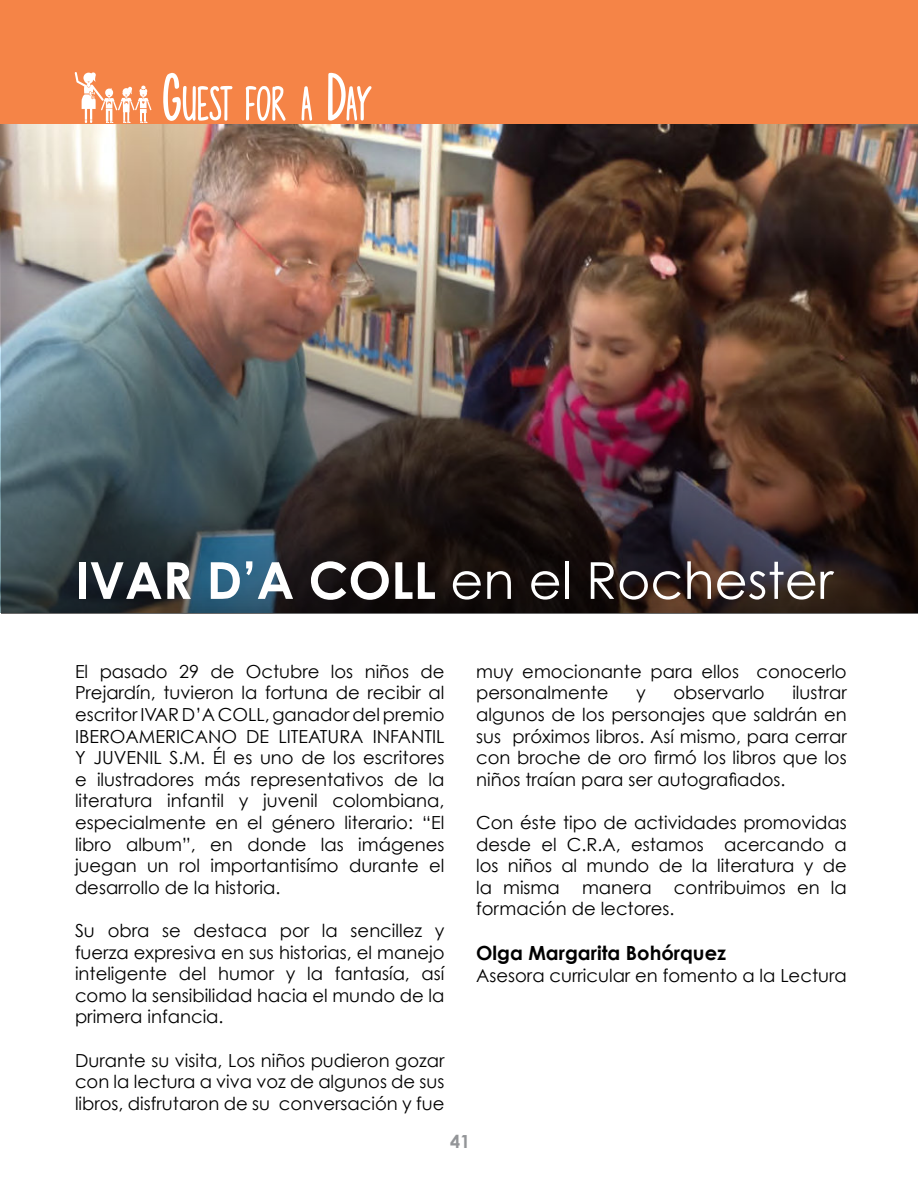
<style>
.page{position:relative;width:918px;height:1188px;background:#fff}
.page>*{position:absolute;margin:0;border:0;box-sizing:border-box;transform-origin:0 0}
.t1{font:60px "Photographs";color:#fff}
.t2{font:51px "Century Gothic";color:#fff}
.t3{font:700 19.5px "Century Gothic";color:#000}
.t4{font:18px/21.6px "Century Gothic";color:#000;text-align:justify}
.t5{font:700 18px "Century Gothic";color:#939598}
.s1{font-weight:700}
</style>
<div class="page">
<img style="left:0;top:124px;width:918px;height:488px">
<img style="left:2px;top:236px;width:916px;height:378px">
<div style="left:0;top:0;width:918px;height:124px;background:#f58447"></div>
<svg style="left:75px;top:72px;width:76px;height:51px"></svg>
<h1 class="t1" style="left:162px;top:65px;width:210px">Guest for a Day</h1>
<h2 class="t2" style="left:75px;top:559px;width:760px"><span class="s1">IVAR D’A COLL</span> en el Rochester</h2>
<p class="t4" style="left:75px;top:660px;width:371px">El pasado 29 de Octubre los niños de Prejardín, tuvieron la fortuna de recibir al escritor IVAR D’A COLL, ganador del premio IBEROAMERICANO DE LITEATURA INFANTIL Y JUVENIL S.M. Él es uno de los escritores e ilustradores más representativos de la literatura infantil y juvenil colombiana, especialmente en el género literario: “El libro album”, en donde las imágenes juegan un rol importantisímo durante el desarrollo de la historia.</p>
<p class="t4" style="left:75px;top:921px;width:371px">Su obra se destaca por la sencillez y fuerza expresiva en sus historias, el manejo inteligente del humor y la fantasía, así como la sensibilidad hacia el mundo de la primera infancia.</p>
<p class="t4" style="left:75px;top:1051px;width:371px">Durante su visita, Los niños pudieron gozar con la lectura a viva voz de algunos de sus libros, disfrutaron de su conversación y fue</p>
<p class="t5" style="left:450px;top:1133px;width:22px">41</p>
<p class="t4" style="left:476px;top:662px;width:372px">muy emocionante para ellos conocerlo personalmente</p>
<p class="t4" style="left:476px;top:683px;width:372px;text-indent:316px">ilustrar algunos de los personajes que saldrán en sus próximos libros. Así mismo, para cerrar con broche de oro firmó los libros que los niños traían para ser autografiados.</p>
<p class="t4" style="left:476px;top:813px;width:372px">Con éste tipo de actividades promovidas desde el C.R.A, estamos acercando a los niños al mundo de la literatura y de la misma manera contribuimos en la formación de lectores.</p>
<p class="t3" style="left:476px;top:944px;width:251px">Olga Margarita Bohórquez</p>
<p class="t4" style="left:476px;top:966px;width:372px">Asesora curricular en fomento a la Lectura</p>
<p class="t4" style="left:636px;top:683px;width:11px">y</p>
<p class="t4" style="left:674px;top:683px;width:93px">observarlo</p>
</div>
